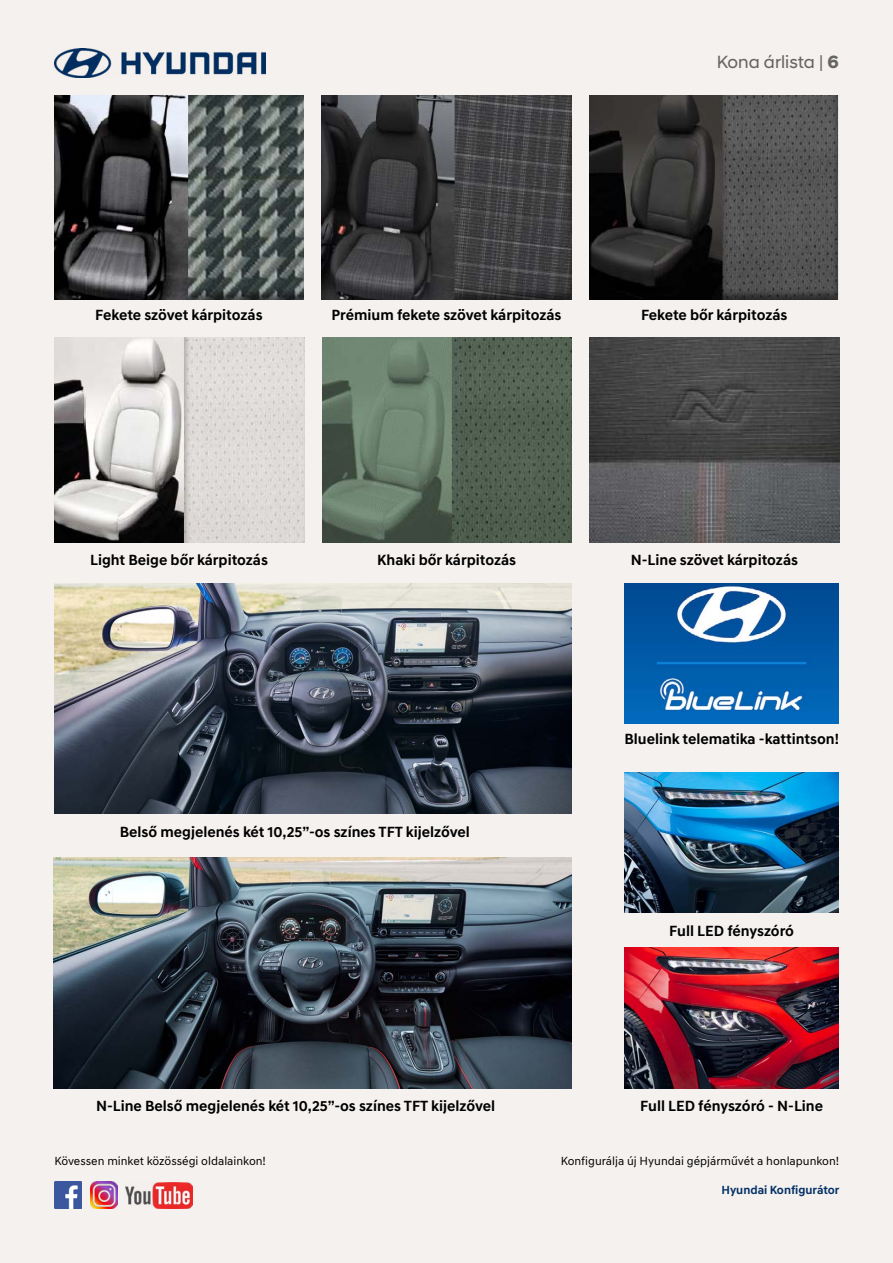
<style>
.page{position:relative;width:893px;height:1263px;background:#f4f1ef}
.page>*{position:absolute;margin:0;border:0;box-sizing:border-box;transform-origin:0 0}
.t1{font:18px "Hyundai Sans Head";color:#666665}
.t2{font:700 15px "Hyundai Sans Text";color:#000}
.t3{font:12px "Hyundai Sans Text";color:#000}
.t4{font:700 12px "Hyundai Sans Text";color:#053266}
.s1{font-weight:700}
</style>
<div class="page">
<img style="left:54px;top:48px;width:212px;height:29px">
<img style="left:54px;top:96px;width:250px;height:204px">
<img style="left:322px;top:96px;width:249px;height:204px">
<img style="left:589px;top:96px;width:250px;height:204px">
<img style="left:54px;top:338px;width:250px;height:204px">
<img style="left:322px;top:338px;width:250px;height:204px">
<img style="left:590px;top:338px;width:249px;height:204px">
<img style="left:55px;top:583px;width:517px;height:231px">
<img style="left:54px;top:857px;width:518px;height:231px">
<img style="left:624px;top:583px;width:215px;height:140px">
<img style="left:54px;top:1181px;width:27px;height:28px">
<img style="left:90px;top:1181px;width:27px;height:28px">
<img style="left:126px;top:1182px;width:67px;height:27px">
<img style="left:624px;top:772px;width:215px;height:140px">
<img style="left:624px;top:948px;width:215px;height:140px">
<p class="t1" style="left:717px;top:51px;width:124px">Kona árlista | <span class="s1">6</span></p>
<p class="t2" style="left:95px;top:306px;width:169px">Fekete szövet kárpitozás</p>
<p class="t2" style="left:332px;top:306px;width:231px">Prémium fekete szövet kárpitozás</p>
<p class="t2" style="left:641px;top:306px;width:148px">Fekete bőr kárpitozás</p>
<p class="t2" style="left:90px;top:551px;width:179px">Light Beige bőr kárpitozás</p>
<p class="t2" style="left:377px;top:551px;width:140px">Khaki bőr kárpitozás</p>
<p class="t2" style="left:631px;top:551px;width:169px">N-Line szövet kárpitozás</p>
<p class="t2" style="left:624px;top:730px;width:216px">Bluelink telematika -kattintson!</p>
<p class="t2" style="left:120px;top:822px;width:352px">Belső megjelenés két 10,25”-os színes TFT kijelzővel</p>
<p class="t2" style="left:669px;top:922px;width:126px">Full LED fényszóró</p>
<p class="t2" style="left:96px;top:1096px;width:401px">N-Line Belső megjelenés két 10,25”-os színes TFT kijelzővel</p>
<p class="t2" style="left:640px;top:1096px;width:184px">Full LED fényszóró - N-Line</p>
<p class="t3" style="left:54px;top:1154px;width:213px">Kövessen minket közösségi oldalainkon!</p>
<p class="t3" style="left:561px;top:1154px;width:280px">Konfigurálja új Hyundai gépjárművét a honlapunkon!</p>
<p class="t4" style="left:721px;top:1182px;width:120px">Hyundai Konfigurátor</p>
</div>
